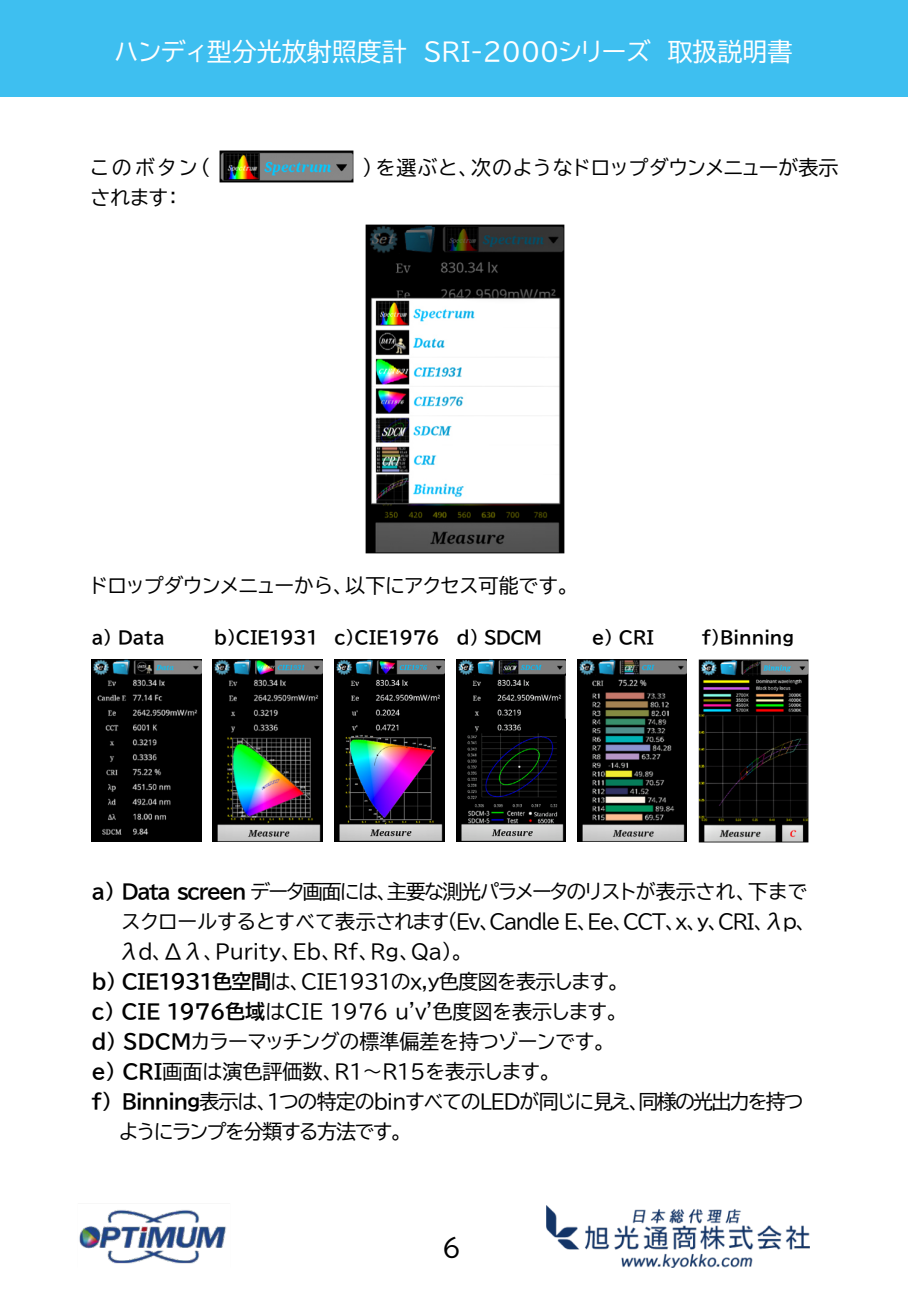
<style>
.page{position:relative;width:908px;height:1290px;background:#fff}
.page>*{position:absolute;margin:0;border:0;box-sizing:border-box;transform-origin:0 0}
.t1{font:25px "BIZ UDP Gothic";color:#fff}
.t2{font:25px "BIZ UDP Gothic";color:#000}
.t3{font:20px "BIZ UDP Gothic";color:#000}
.t4{font:20px "BIZ UDP Gothic";letter-spacing:-.07em;color:#000}
.t5{font:20px "BIZ UDP Gothic";letter-spacing:-.05em;color:#000}
.t6{font:20px "BIZ UDP Gothic";letter-spacing:-.03em;color:#000}
.t7{font:20px "BIZ UDP Gothic";letter-spacing:.05em;color:#000}
.t8{font:20px "BIZ UDP Gothic";letter-spacing:-.06em;color:#000}
.t9{font:17.5px "BIZ UDP Gothic Bold";color:#000}
.s1{font-family:"BIZ UDP Gothic Bold"}
</style>
<div class="page">
<div style="left:0;top:0;width:907px;height:96px;background:#3ebff0"></div>
<img style="left:79px;top:1210px;width:148px;height:54px">
<img style="left:546px;top:1205px;width:263px;height:63px">
<img style="left:219px;top:150px;width:134px;height:33px">
<img style="left:365px;top:224px;width:199px;height:330px">
<img style="left:213px;top:660px;width:109px;height:182px">
<img style="left:577px;top:660px;width:109px;height:182px">
<img style="left:92px;top:660px;width:109px;height:182px">
<img style="left:456px;top:660px;width:109px;height:182px">
<img style="left:334px;top:660px;width:110px;height:182px">
<img style="left:698px;top:659px;width:110px;height:183px">
<p class="t1" style="left:114px;top:39px;width:679px">ハンディ型分光放射照度計 SRI-2000シリーズ 取扱説明書</p>
<p class="t3" style="left:91px;top:158px;width:121px">このボタン（</p>
<p class="t7" style="left:362px;top:158px;width:477px">）を選ぶと、次のようなドロップダウンメニューが表示</p>
<p class="t3" style="left:91px;top:188px;width:88px">されます：</p>
<p class="t3" style="left:91px;top:575px;width:480px">ドロップダウンメニューから、以下にアクセス可能です。</p>
<p class="t9" style="left:92px;top:628px;width:74px">a) Data</p>
<p class="t9" style="left:214px;top:628px;width:329px">b)CIE1931 c)CIE1976 d) SDCM</p>
<p class="t9" style="left:592px;top:628px;width:64px">e) CRI</p>
<p class="t9" style="left:702px;top:628px;width:94px">f)Binning</p>
<p class="t4" style="left:92px;top:881px;width:717px"><span class="s1">a) Data screen</span> データ画面には、主要な測光パラメータのリストが表示され、下まで</p>
<p class="t4" style="left:122px;top:911px;width:687px">スクロールするとすべて表示されます（Ev、Candle E、Ee、CCT、x、y、CRI、λp、</p>
<p class="t3" style="left:119px;top:941px;width:346px">λd、Δλ、Purity、Eb、Rf、Rg、Qa）。</p>
<p class="t6" style="left:92px;top:971px;width:529px"><span class="s1">b) CIE1931色空間</span>は、CIE1931のx,y色度図を表示します。</p>
<p class="t3" style="left:92px;top:1001px;width:528px"><span class="s1">c) CIE 1976色域</span>はCIE 1976 u'v'色度図を表示します。</p>
<p class="t3" style="left:92px;top:1031px;width:516px"><span class="s1">d) SDCM</span>カラーマッチングの標準偏差を持つゾーンです。</p>
<p class="t3" style="left:92px;top:1061px;width:461px"><span class="s1">e) CRI</span>画面は演色評価数、R1～R15を表示します。</p>
<p class="t5" style="left:92px;top:1091px;width:713px"><span class="s1">f) Binning</span>表示は、1つの特定のbinすべてのLEDが同じに見え、同様の光出力を持つ</p>
<p class="t8" style="left:119px;top:1121px;width:285px">ようにランプを分類する方法です。</p>
<p class="t2" style="left:442px;top:1235px;width:21px">6</p>
</div>
